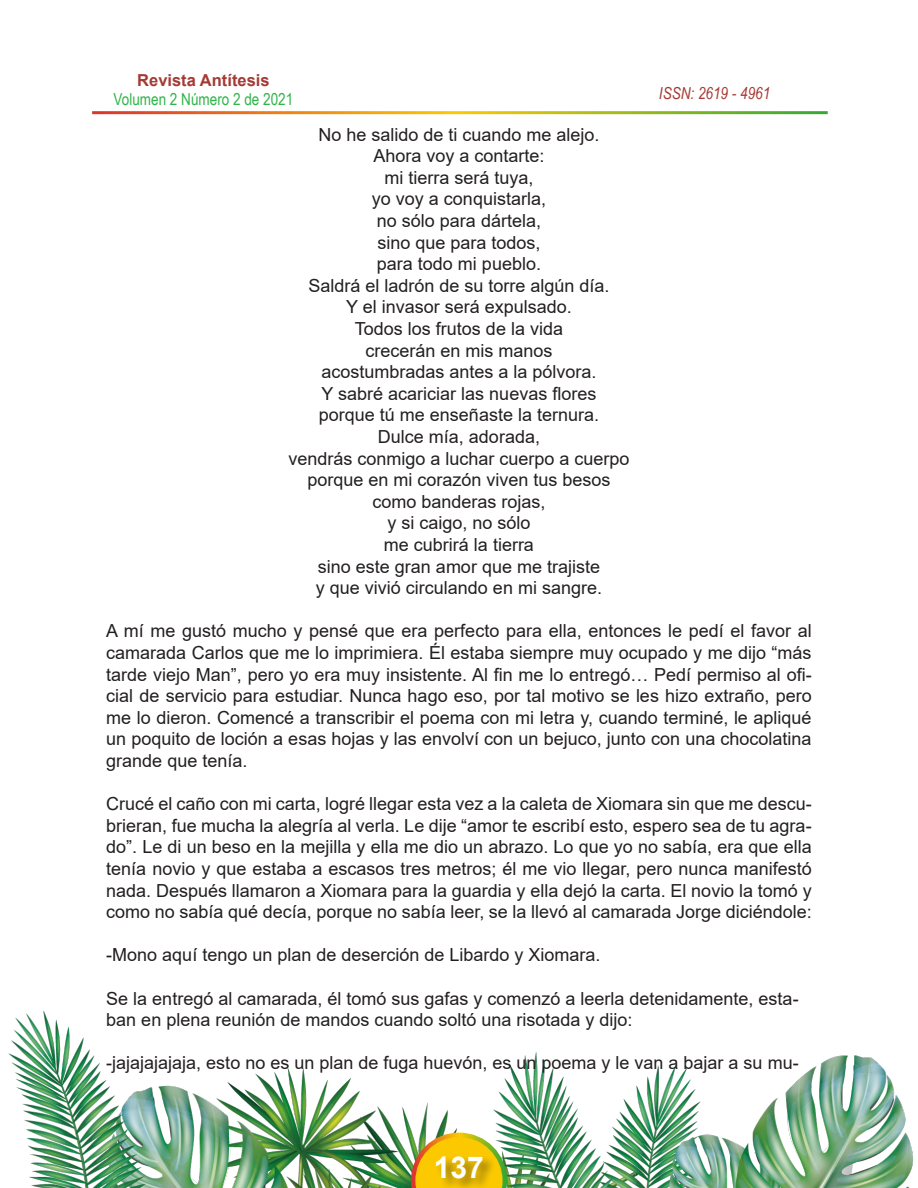
<style>
.page{position:relative;width:918px;height:1188px;background:#fff}
.page>*{position:absolute;margin:0;border:0;box-sizing:border-box;transform-origin:0 0}
.t1{font:700 30px "Arial";color:#fff}
.t2{font:18px/21.6px "Arial";color:#231f20;text-align:justify}
.t3{font:16.5px "Arial Narrow";color:#31b44a}
.t4{font:700 16.5px "Arial";color:#a53a35}
.t5{font:italic 16.5px "Arial Narrow";color:#a53a35}
</style>
<div class="page">
<img style="left:8px;top:1010px;width:905px;height:178px">
<svg style="left:411px;top:1133px;width:96px;height:55px"></svg>
<div style="left:434px;top:1155px;width:63px;height:33px;background:#231f20;opacity:.54"></div>
<p class="t4" style="left:137px;top:68px;width:134px">Revista Antítesis</p>
<p class="t3" style="left:114px;top:88px;width:181px">Volumen 2 Número 2 de 2021</p>
<p class="t5" style="left:659px;top:81px;width:113px">ISSN: 2619 - 4961</p>
<p class="t2" style="left:288px;top:123px;width:343px;text-align:center">No he salido de ti cuando me alejo.<br>Ahora voy a contarte:<br>mi tierra será tuya,<br>yo voy a conquistarla,<br>no sólo para dártela,<br>sino que para todos,<br>para todo mi pueblo.<br>Saldrá el ladrón de su torre algún día.<br>Y el invasor será expulsado.<br>Todos los frutos de la vida<br>crecerán en mis manos<br>acostumbradas antes a la pólvora.<br>Y sabré acariciar las nuevas flores<br>porque tú me enseñaste la ternura.<br>Dulce mía, adorada,<br>vendrás conmigo a luchar cuerpo a cuerpo porque en mi corazón viven tus besos como banderas rojas,<br>y si caigo, no sólo<br>me cubrirá la tierra<br>sino este gran amor que me trajiste<br>y que vivió circulando en mi sangre.</p>
<p class="t2" style="left:106px;top:620px;width:707px">A mí me gustó mucho y pensé que era perfecto para ella, entonces le pedí el favor al camarada Carlos que me lo imprimiera. Él estaba siempre muy ocupado y me dijo “más tarde viejo Man”, pero yo era muy insistente. Al fin me lo entregó… Pedí permiso al ofi&shy;cial de servicio para estudiar. Nunca hago eso, por tal motivo se les hizo extraño, pero me lo dieron. Comencé a transcribir el poema con mi letra y, cuando terminé, le apliqué un poquito de loción a esas hojas y las envolví con un bejuco, junto con una chocolatina grande que tenía.</p>
<p class="t2" style="left:106px;top:793px;width:707px">Crucé el caño con mi carta, logré llegar esta vez a la caleta de Xiomara sin que me descu&shy;brieran, fue mucha la alegría al verla. Le dije “amor te escribí esto, espero sea de tu agra&shy;do”. Le di un beso en la mejilla y ella me dio un abrazo. Lo que yo no sabía, era que ella tenía novio y que estaba a escasos tres metros; él me vio llegar, pero nunca manifestó nada. Después llamaron a Xiomara para la guardia y ella dejó la carta. El novio la tomó y como no sabía qué decía, porque no sabía leer, se la llevó al camarada Jorge diciéndole:</p>
<p class="t2" style="left:106px;top:944px;width:496px">-Mono aquí tengo un plan de deserción de Libardo y Xiomara.</p>
<p class="t2" style="left:106px;top:987px;width:694px">Se la entregó al camarada, él tomó sus gafas y comenzó a leerla detenidamente, esta&shy;ban en plena reunión de mandos cuando soltó una risotada y dijo:</p>
<p class="t2" style="left:106px;top:1052px;width:694px">-jajajajajaja, esto no es un plan de fuga huevón, es un poema y le van a bajar a su mu-</p>
<h1 class="t1" style="left:434px;top:1146px;width:52px">137</h1>
</div>
